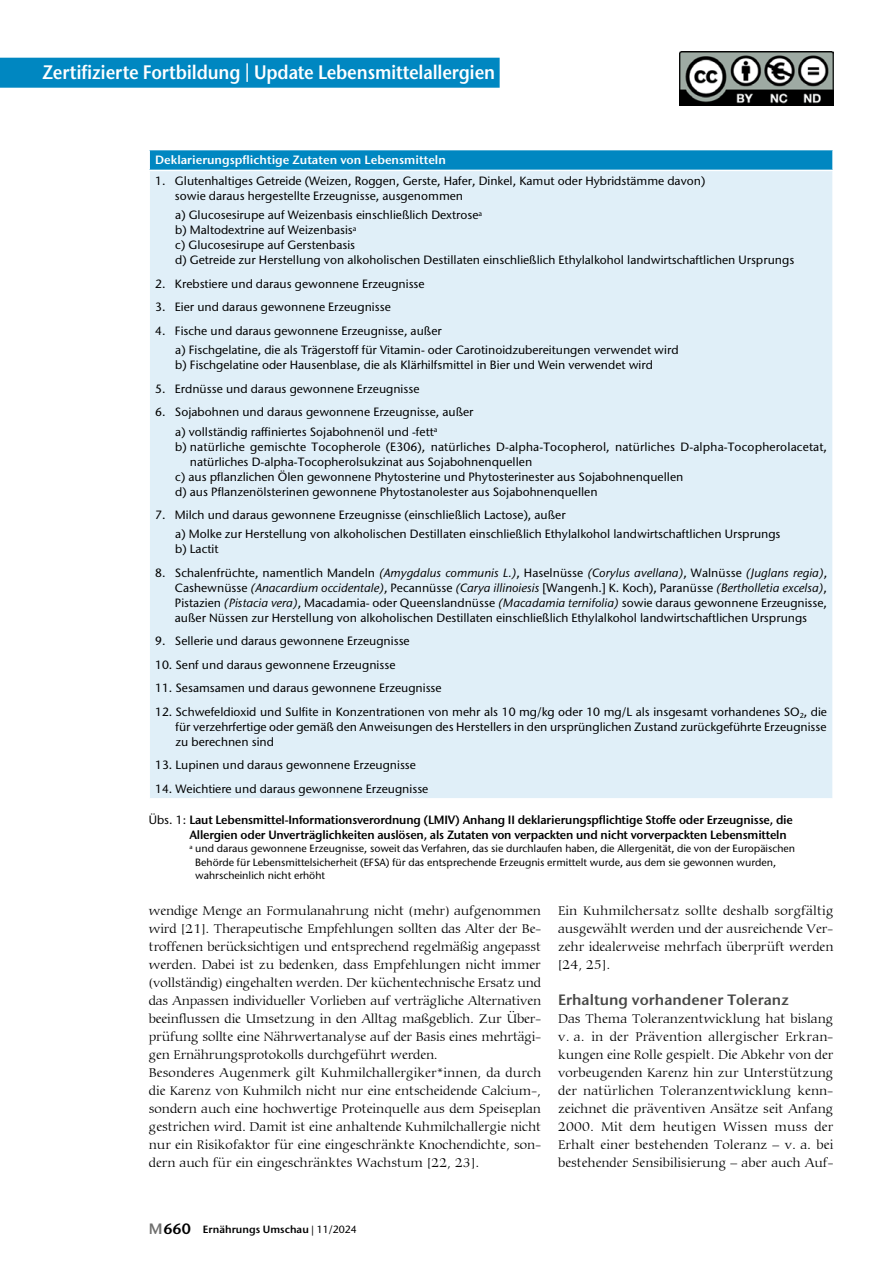
<style>
.page{position:relative;width:893px;height:1263px;background:#fff}
.page>*{position:absolute;margin:0;border:0;box-sizing:border-box;transform-origin:0 0}
.t1{font:600 19.5px "Stone Sans ITC Pro";letter-spacing:-.01em;color:#fff;scale:.9 1}
.t2{font:600 15px "Stone Sans ITC Pro";color:#494948}
.t3{font:300 13.5px/18px "Carmina BT";letter-spacing:-.005em;color:#000;text-align:justify}
.t4{font:500 12px/15px "Stone Sans ITC Std";color:#000}
.t5{font:600 12px/15px "Stone Sans ITC Pro";letter-spacing:-.015em;color:#000}
.t6{font:600 12px "Stone Sans ITC Pro";color:#fff}
.t7{font:500 10.5px/13.5px "Stone Sans ITC Std";color:#000}
.t8{font:600 10.5px "Stone Sans ITC Pro";color:#000}
.s1{font-style:italic}
.s2{font-family:"Stone Sans ITC Std";font-weight:500}
.s3{font-size:15px;color:#6f6f6e}
.s4{font-size:15px}
</style>
<div class="page">
<div style="left:0;top:58px;width:500px;height:30px;background:#0087c1"></div>
<div style="left:149px;top:150px;width:684px;height:20px;background:#0087c1"></div>
<div style="left:149px;top:170px;width:684px;height:629px;background:#e0eff8"></div>
<hr style="left:148px;top:150px;width:2px;height:20px;background:#fff">
<hr style="left:832px;top:150px;width:2px;height:20px;background:#fff">
<hr style="left:148px;top:170px;width:686px;height:1px;background:#fff">
<hr style="left:148px;top:171px;width:2px;height:627px;background:#fff">
<hr style="left:832px;top:171px;width:2px;height:627px;background:#fff">
<hr style="left:148px;top:798px;width:686px;height:1px;background:#fff">
<img style="left:679px;top:51px;width:154px;height:54px">
<h1 class="t1" style="left:43px;top:60px;width:504px">Zertifizierte Fortbildung | Update Lebensmittelallergien</h1>
<p class="t6" style="left:155px;top:153px;width:292px">Deklarierungspflichtige Zutaten von Lebensmitteln</p>
<p class="t4" style="left:175px;top:173px;width:532px;text-indent:-20px">1. Glutenhaltiges Getreide (Weizen, Roggen, Gerste, Hafer, Dinkel, Kamut oder Hybridstämme davon) sowie daraus hergestellte Erzeugnisse, ausgenommen</p>
<p class="t4" style="left:175px;top:208px;width:620px">a) Glucosesirupe auf Weizenbasis einschließlich Dextrose<sup>a<br></sup>b) Maltodextrine auf Weizenbasis<sup>a<br></sup>c) Glucosesirupe auf Gerstenbasis<br>d) Getreide zur Herstellung von alkoholischen Destillaten einschließlich Ethylalkohol landwirtschaftlichen Ursprungs</p>
<p class="t4" style="left:155px;top:276px;width:271px">2. Krebstiere und daraus gewonnene Erzeugnisse</p>
<p class="t4" style="left:155px;top:300px;width:237px">3. Eier und daraus gewonnene Erzeugnisse</p>
<p class="t4" style="left:175px;top:321px;width:505px;line-height:19.2px;text-indent:-20px">4. Fische und daraus gewonnene Erzeugnisse, außer<br>a) Fischgelatine, die als Trägerstoff für Vitamin- oder Carotinoidzubereitungen verwendet wird</p>
<p class="t4" style="left:175px;top:357px;width:479px">b) Fischgelatine oder Hausenblase, die als Klärhilfsmittel in Bier und Wein verwendet wird</p>
<p class="t4" style="left:155px;top:381px;width:266px">5. Erdnüsse und daraus gewonnene Erzeugnisse</p>
<p class="t4" style="left:175px;top:402px;width:300px;line-height:19.2px;text-indent:-20px">6. Sojabohnen und daraus gewonnene Erzeugnisse, außer a) vollständig raffiniertes Sojabohnenöl und -fett<sup>a</sup></p>
<p class="t4" style="left:175px;top:439px;width:653px">b) natürliche gemischte Tocopherole (E306), natürliches D-alpha-Tocopherol, natürliches D-alpha-Tocopherolacetat,</p>
<p class="t4" style="left:190px;top:454px;width:344px">natürliches D-alpha-Tocopherolsukzinat aus Sojabohnenquellen</p>
<p class="t4" style="left:175px;top:469px;width:509px">c) aus pflanzlichen Ölen gewonnene Phytosterine und Phytosterinester aus Sojabohnenquellen</p>
<p class="t4" style="left:175px;top:484px;width:424px">d) aus Pflanzenölsterinen gewonnene Phytostanolester aus Sojabohnenquellen</p>
<p class="t4" style="left:175px;top:505px;width:607px;line-height:19.2px;text-indent:-20px">7. Milch und daraus gewonnene Erzeugnisse (einschließlich Lactose), außer<br>a) Molke zur Herstellung von alkoholischen Destillaten einschließlich Ethylalkohol landwirtschaftlichen Ursprungs</p>
<p class="t4" style="left:175px;top:541px;width:45px">b) Lactit</p>
<p class="t4" style="left:175px;top:565px;width:654px;text-align:justify;text-indent:-20px">8. Schalenfrüchte, namentlich Mandeln <span class="s1">(Amygdalus communis L.)</span>, Haselnüsse <span class="s1">(Corylus avellana)</span>, Walnüsse <span class="s1">(Juglans regia)</span>, Cashewnüsse <span class="s1">(Anacardium occidentale)</span>, Pecannüsse <span class="s1">(Carya illinoiesis</span> [Wangenh.] K. Koch), Paranüsse <span class="s1">(Bertholletia excelsa)</span>, Pistazien <span class="s1">(Pistacia vera)</span>, Macadamia- oder Queenslandnüsse <span class="s1">(Macadamia ternifolia)</span> sowie daraus gewonnene Erzeugnisse, außer Nüssen zur Herstellung von alkoholischen Destillaten einschließlich Ethylalkohol landwirtschaftlichen Ursprungs</p>
<p class="t4" style="left:155px;top:633px;width:256px">9. Sellerie und daraus gewonnene Erzeugnisse</p>
<p class="t4" style="left:155px;top:657px;width:242px">10. Senf und daraus gewonnene Erzeugnisse</p>
<p class="t4" style="left:155px;top:680px;width:288px">11. Sesamsamen und daraus gewonnene Erzeugnisse</p>
<p class="t4" style="left:176px;top:704px;width:653px;text-align:justify;text-indent:-20px">12. Schwefeldioxid und Sulfite in Konzentrationen von mehr als 10 mg/kg oder 10 mg/L als insgesamt vorhandenes SO<sub>2</sub>, die für verzehrfertige oder gemäß den Anweisungen des Herstellers in den ursprünglichen Zustand zurückgeführte Erzeugnisse zu berechnen sind</p>
<p class="t4" style="left:155px;top:757px;width:262px">13. Lupinen und daraus gewonnene Erzeugnisse</p>
<p class="t4" style="left:155px;top:781px;width:275px">14. Weichtiere und daraus gewonnene Erzeugnisse</p>
<p class="t5" style="left:189px;top:812px;width:605px;text-indent:-41px"><span class="s2">Übs. 1:</span> Laut Lebensmittel-Informationsverordnung (LMIV) Anhang II deklarierungspflichtige Stoffe oder Erzeugnisse, die<br>Allergien oder Unverträglichkeiten auslösen, als Zutaten von verpackten und nicht vorverpackten Lebensmitteln</p>
<p class="t7" style="left:195px;top:842px;width:601px;text-indent:-6px"><sup>a</sup> und daraus gewonnene Erzeugnisse, soweit das Verfahren, das sie durchlaufen haben, die Allergenität, die von der Europäischen<br>Behörde für Lebensmittelsicherheit (EFSA) für das entsprechende Erzeugnis ermittelt wurde, aus dem sie gewonnen wurden, wahrscheinlich nicht erhöht</p>
<p class="t3" style="left:149px;top:902px;width:394px;text-align:left">wendige Menge an Formulanahrung nicht (mehr) aufgenommen wird [21]. Therapeutische Empfehlungen sollten das Alter der Be&shy;troffenen berücksichtigen und entsprechend regelmäßig angepasst werden. Dabei ist zu bedenken, dass Empfehlungen nicht immer (vollständig) eingehalten werden. Der küchentechnische Ersatz und das Anpassen individueller Vorlieben auf verträgliche Alternativen beeinflussen die Umsetzung in den Alltag maßgeblich. Zur Über&shy;prüfung sollte eine Nährwertanalyse auf der Basis eines mehrtägi&shy;gen Ernährungsprotokolls durchgeführt werden.<br>Besonderes Augenmerk gilt Kuhmilchallergiker*innen, da durch die Karenz von Kuhmilch nicht nur eine entscheidende Calcium-, sondern auch eine hochwertige Proteinquelle aus dem Speiseplan gestrichen wird. Damit ist eine anhaltende Kuhmilchallergie nicht nur ein Risikofaktor für eine eingeschränkte Knochendichte, son&shy;dern auch für ein eingeschränktes Wachstum [22, 23].</p>
<p class="t3" style="left:558px;top:902px;width:277px">Ein Kuhmilchersatz sollte deshalb sorgfältig ausgewählt werden und der ausreichende Ver&shy;zehr idealerweise mehrfach überprüft werden [24, 25].</p>
<p class="t2" style="left:558px;top:991px;width:232px">Erhaltung vorhandener Toleranz</p>
<p class="t3" style="left:558px;top:1010px;width:277px">Das Thema Toleranzentwicklung hat bislang v. a. in der Prävention allergischer Erkran&shy;kungen eine Rolle gespielt. Die Abkehr von der vorbeugenden Karenz hin zur Unterstützung der natürlichen Toleranzentwicklung kenn&shy;zeichnet die präventiven Ansätze seit Anfang 2000. Mit dem heutigen Wissen muss der Erhalt einer bestehenden Toleranz – v. a. bei bestehender Sensibilisierung – aber auch Auf-</p>
<p class="t8" style="left:149px;top:1222px;width:210px"><span class="s3">M</span><span class="s4">660</span> Ernährungs Umschau <span class="s2">| 11/2024</span></p>
</div>
